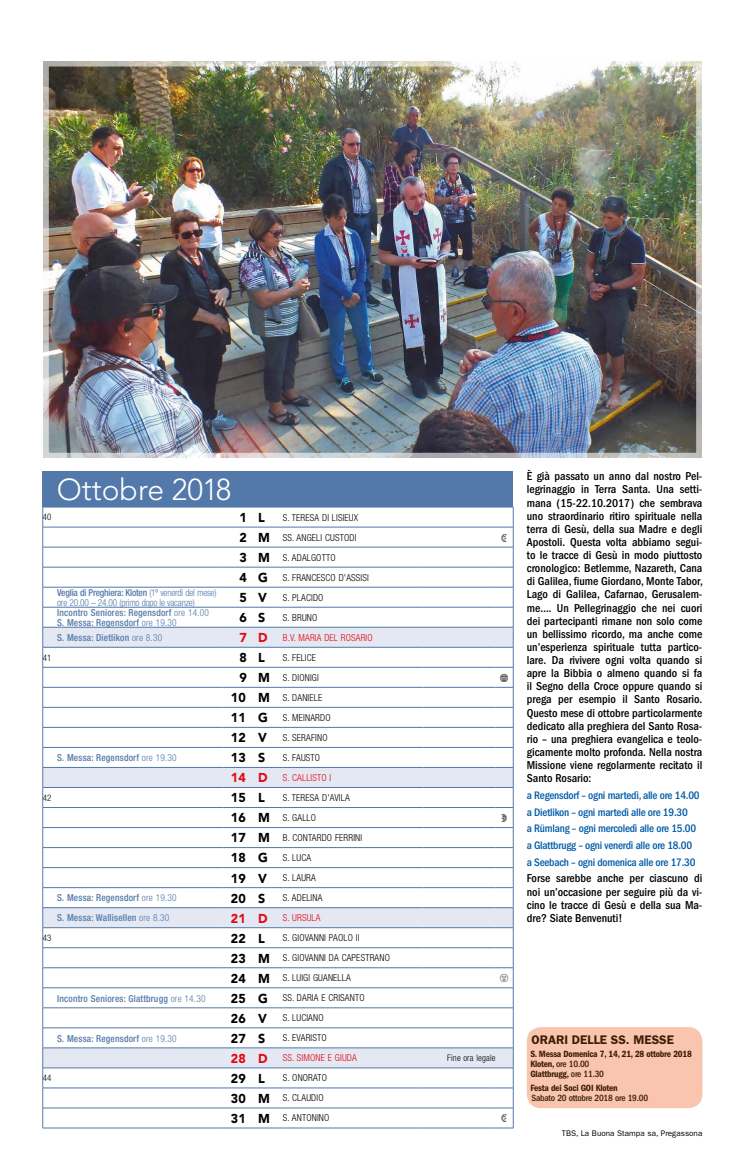
<style>
.page{position:relative;width:745px;height:1152px;background:#fff}
.page>*{position:absolute;margin:0;border:0;box-sizing:border-box;transform-origin:0 0}
.t1{font:300 30px "Avenir";color:#fff}
.t2{font:900 12.88px "Avenir";letter-spacing:.02em;color:#000}
.t3{font:600 12.5px "Franklin Gothic";color:#3c1e06}
.t4{font:500 condensed 11.88px/13.1px "Franklin Gothic";color:#000;text-align:justify}
.t5{font:500 condensed 11.25px/16.6px "Franklin Gothic";letter-spacing:-.02em;color:#005ba8}
.t6{font:300 condensed 9.62px/20px "Helvetica Neue LT Std";letter-spacing:.02em;color:#000}
.t7{font:500 condensed 9.62px/10.2px "Helvetica Neue";letter-spacing:.02em;color:#5279a9}
.t8{font:300 condensed 9.62px/20px "Helvetica Neue LT Std";letter-spacing:.02em;color:#e30613}
.t9{font:500 condensed 9.62px "Helvetica Neue";letter-spacing:-.02em;color:#5279a9}
.t10{font:300 condensed 9.62px "Helvetica Neue LT Std";letter-spacing:-.02em;color:#5279a9}
.t11{font:600 condensed 9.38px/10px "Franklin Gothic";letter-spacing:-.025em;color:#3c1e06}
.t12{font:500 condensed 9.38px "Franklin Gothic";letter-spacing:-.025em;color:#3c1e06}
.t13{font:300 condensed 9px "Helvetica Neue LT Std";letter-spacing:.02em;color:#000}
.t14{font:8.12px "Franklin Gothic";color:#000}
.s1{font-family:"Avenir";font-weight:900;font-stretch:normal;font-size:12.88px}
.s2{font-family:"Helvetica Neue LT Std";font-weight:300}
.s3{color:#000}
.s4{font-weight:500}
</style>
<div class="page">
<img style="left:50px;top:67px;width:644px;height:385px">
<div style="left:39px;top:56px;width:666px;height:407px;border:10px solid #fff"></div>
<div style="left:526px;top:1027px;width:176px;height:81px;background:#f9c5af;border-radius:14px"></div>
<div style="left:43px;top:471px;width:470px;height:36px;background:#5279a9"></div>
<svg style="left:42px;top:507px;width:471px;height:621px"></svg>
<h1 class="t1" style="left:57px;top:472px;width:176px">Ottobre 2018</h1>
<p class="t13" style="left:43px;top:512px;width:10px">40</p>
<p class="t2" style="left:239px;top:509px;width:27px">1 L</p>
<p class="t6" style="left:239px;top:507px;width:131px;text-indent:43px">S. TERESA DI LISIEUX<br><span class="s1">2 M</span> SS. ANGELI CUSTODI<br><span class="s1">3 M</span> S. ADALGOTTO<br><span class="s1">4 G</span> S. FRANCESCO D'ASSISI</p>
<p class="t9" style="left:57px;top:586px;width:161px">Veglia di Preghiera: Kloten <span class="s2">(1º venerdì del mese)</span></p>
<p class="t10" style="left:57px;top:597px;width:139px">ore 20.00 – 24.00 (primo dopo le vacanze)</p>
<p class="t6" style="left:239px;top:587px;width:85px"><span class="s1">5 V</span> S. PLACIDO</p>
<p class="t7" style="left:57px;top:607px;width:153px">Incontro Seniores: Regensdorf <span class="s2">ore 14.00<br></span>S. Messa: Regensdorf <span class="s2">ore 19.30</span></p>
<p class="t2" style="left:239px;top:610px;width:28px">6 S</p>
<p class="t6" style="left:282px;top:607px;width:36px">S. BRUNO</p>
<p class="t7" style="left:57px;top:632px;width:107px">S. Messa: Dietlikon <span class="s2">ore 8.30</span></p>
<p class="t8" style="left:239px;top:627px;width:135px"><span class="s1">7 D</span> B.V. MARIA DEL ROSARIO</p>
<p class="t13" style="left:43px;top:652px;width:10px">41</p>
<p class="t2" style="left:239px;top:650px;width:27px">8 L</p>
<p class="t6" style="left:282px;top:647px;width:35px">S. FELICE</p>
<p class="t6" style="left:239px;top:667px;width:81px"><span class="s1">9 M</span> S. DIONIGI</p>
<p class="t6" style="left:231px;top:687px;width:93px"><span class="s1">10 M</span> S. DANIELE</p>
<p class="t6" style="left:231px;top:707px;width:101px"><span class="s1">11 G</span> S. MEINARDO</p>
<p class="t6" style="left:231px;top:727px;width:98px"><span class="s1">12 V</span> S. SERAFINO</p>
<p class="t7" style="left:57px;top:752px;width:121px">S. Messa: Regensdorf <span class="s2">ore 19.30</span></p>
<p class="t2" style="left:231px;top:750px;width:36px">13 S</p>
<p class="t8" style="left:231px;top:747px;width:102px;text-indent:52px"><span class="s3">S. FAUSTO<br></span><span class="s1">14 D</span> S. CALLISTO I</p>
<p class="t13" style="left:43px;top:792px;width:10px">42</p>
<p class="t2" style="left:231px;top:790px;width:36px">15 L</p>
<p class="t6" style="left:231px;top:787px;width:133px;text-indent:52px">S. TERESA D'AVILA<br><span class="s1">16 M</span> S. GALLO<br><span class="s1">17 M</span> B. CONTARDO FERRINI<br><span class="s1">18 G</span> S. LUCA<br><span class="s1">19 V</span> S. LAURA</p>
<p class="t7" style="left:57px;top:892px;width:121px">S. Messa: Regensdorf <span class="s2">ore 19.30</span></p>
<p class="t2" style="left:231px;top:890px;width:36px">20 S</p>
<p class="t6" style="left:282px;top:887px;width:41px">S. ADELINA</p>
<p class="t7" style="left:57px;top:912px;width:114px">S. Messa: Wallisellen <span class="s2">ore 8.30</span></p>
<p class="t8" style="left:231px;top:907px;width:91px"><span class="s1">21 D</span> S. URSULA</p>
<p class="t13" style="left:43px;top:932px;width:10px">43</p>
<p class="t2" style="left:231px;top:930px;width:36px">22 L</p>
<p class="t6" style="left:231px;top:927px;width:160px;text-indent:52px">S. GIOVANNI PAOLO II<br><span class="s1">23 M</span> S. GIOVANNI DA CAPESTRANO<br><span class="s1">24 M</span> S. LUIGI GUANELLA</p>
<p class="t7" style="left:57px;top:993px;width:150px">Incontro Seniores: Glattbrugg <span class="s2">ore 14.30</span></p>
<p class="t6" style="left:231px;top:987px;width:135px"><span class="s1">25 G</span> SS. DARIA E CRISANTO<br><span class="s1">26 V</span> S. LUCIANO</p>
<p class="t7" style="left:57px;top:1033px;width:121px">S. Messa: Regensdorf <span class="s2">ore 19.30</span></p>
<p class="t2" style="left:231px;top:1030px;width:36px">27 S</p>
<p class="t8" style="left:231px;top:1027px;width:127px;text-indent:52px"><span class="s3">S. EVARISTO<br></span><span class="s1">28 D</span> SS. SIMONE E GIUDA</p>
<p class="t13" style="left:43px;top:1072px;width:10px">44</p>
<p class="t2" style="left:231px;top:1070px;width:36px">29 L</p>
<p class="t6" style="left:231px;top:1067px;width:100px;text-indent:52px">S. ONORATO<br><span class="s1">30 M</span> S. CLAUDIO<br><span class="s1">31 M</span> S. ANTONINO</p>
<p class="t4" style="left:526px;top:470px;width:177px">È già passato un anno dal nostro Pel&shy;legrinaggio in Terra Santa. Una setti&shy;mana (15-22.10.2017) che sembrava uno straordinario ritiro spirituale nella terra di Gesù, della sua Madre e degli Apostoli. Questa volta abbiamo segui&shy;to le tracce di Gesù in modo piuttosto cronologico: Betlemme, Nazareth, Cana di Galilea, fiume Giordano, Monte Tabor, Lago di Galilea, Cafarnao, Gerusalem&shy;me…. Un Pellegrinaggio che nei cuori dei partecipanti rimane non solo come un bellissimo ricordo, ma anche come un’esperienza spirituale tutta partico&shy;lare. Da rivivere ogni volta quando si apre la Bibbia o almeno quando si fa il Segno della Croce oppure quando si prega per esempio il Santo Rosario.<br>Questo mese di ottobre particolarmente dedicato alla preghiera del Santo Rosa&shy;rio – una preghiera evangelica e teolo&shy;gicamente molto profonda. Nella nostra Missione viene regolarmente recitato il Santo Rosario:</p>
<p class="t5" style="left:526px;top:787px;width:174px">a Regensdorf – ogni martedì, alle ore 14.00 a Dietlikon – ogni martedì alle ore 19.30<br>a Rümlang – ogni mercoledì alle ore 15.00 a Glattbrugg – ogni venerdì alle ore 18.00 a Seebach – ogni domenica alle ore 17.30</p>
<p class="t4" style="left:526px;top:872px;width:177px">Forse sarebbe anche per ciascuno di noi un’occasione per seguire più da vi&shy;cino le tracce di Gesù e della sua Ma&shy;dre? Siate Benvenuti!</p>
<p class="t13" style="left:447px;top:1052px;width:50px">Fine ora legale</p>
<p class="t3" style="left:531px;top:1032px;width:144px">ORARI DELLE SS. MESSE</p>
<p class="t11" style="left:530px;top:1049px;width:163px">S. Messa Domenica 7, 14, 21, 28 ottobre 2018<br>Kloten, <span class="s4">ore 10.00<br></span>Glattbrugg, <span class="s4">ore 11.30</span></p>
<p class="t11" style="left:530px;top:1082px;width:89px">Festa dei Soci GOI Kloten</p>
<p class="t12" style="left:531px;top:1092px;width:118px">Sabato 20 ottobre 2018 ore 19.00</p>
<p class="t14" style="left:561px;top:1128px;width:142px">TBS, La Buona Stampa sa, Pregassona</p>
</div>
